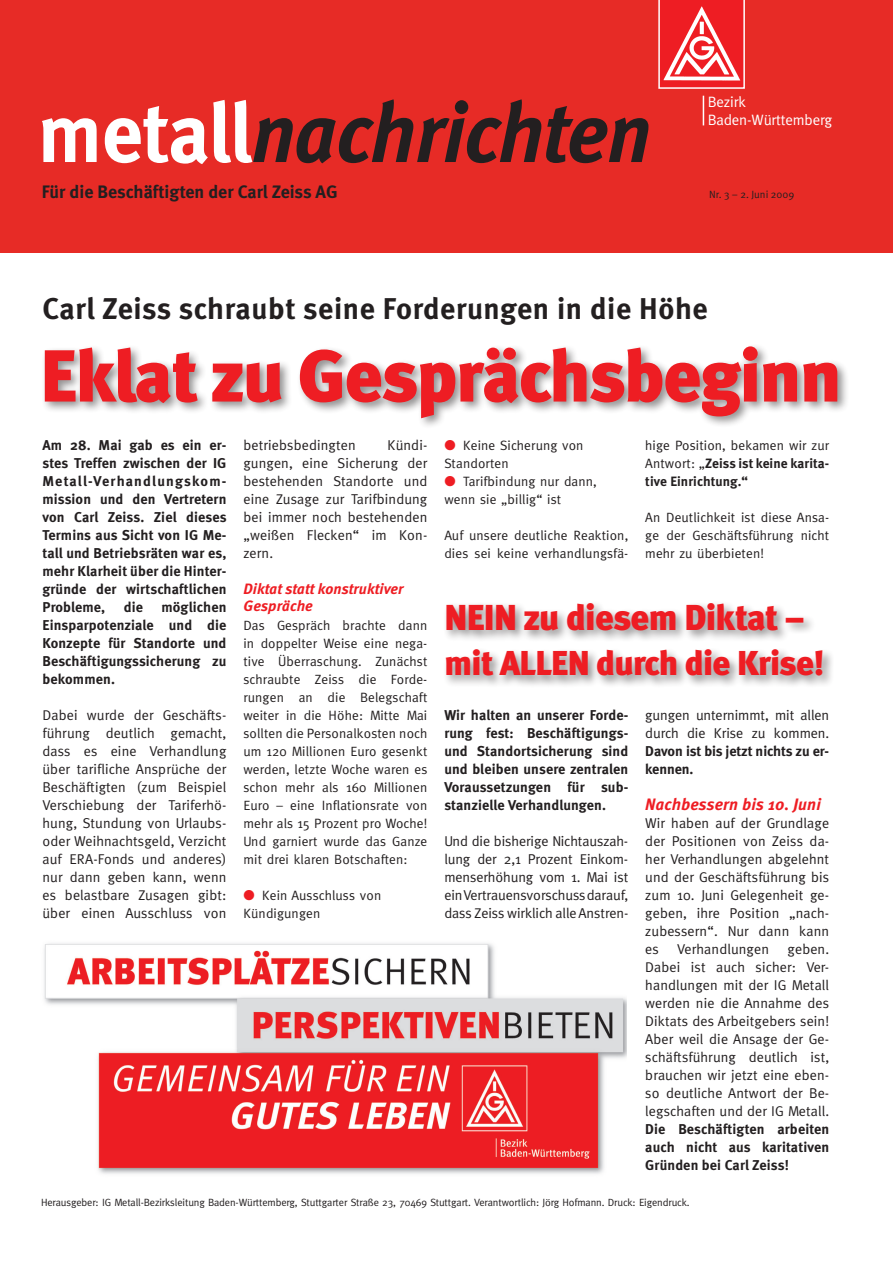
<style>
.page{position:relative;width:893px;height:1263px;background:#fff}
.page>*{position:absolute;margin:0;border:0;box-sizing:border-box;transform-origin:0 0}
.t1{font:italic 700 84px "Meta";letter-spacing:-.01em;color:#231f20}
.t2{font:900 73.5px "Meta";letter-spacing:-.02em;color:#ee1d23}
.t3{font:900 36px "Meta";letter-spacing:-.02em;color:#ee1d23}
.t4{font:900 34.5px "Meta";letter-spacing:-.02em;color:#ee1d23}
.t5{font:700 30px "Meta";letter-spacing:.02em;color:#231f20}
.t6{font:700 18px "Meta";color:#231f20}
.t7{font:italic 700 16.5px "Meta";letter-spacing:.01em;color:#ee1d23}
.t8{font:italic 700 15px/16.5px "Meta";letter-spacing:.01em;color:#ee1d23}
.t9{font:15px/18px "Meta";letter-spacing:-.01em;color:#fff}
.t10{font:14.25px/18px "Meta";letter-spacing:.01em;color:#231f20;text-align:justify}
.t11{font:700 14.25px/18px "Meta";letter-spacing:.01em;color:#231f20;text-align:justify}
.t12{font:14.25px/18px "Meta Bold LF";letter-spacing:.01em;color:#231f20;text-align:justify}
.t13{font:13.5px/18px "Meta";letter-spacing:.01em;color:#231f20}
.t14{font:700 13.5px/18px "Meta";letter-spacing:.01em;color:#231f20;text-align:justify}
.t15{font:10.5px "Meta";letter-spacing:-.01em;color:#231f20}
.t16{font:10.5px "Meta Normal";color:#231f20}
.s1{font-style:normal;color:#fff}
.s2{color:#ee1d23}
.s3{font-weight:400}
</style>
<div class="page">
<div style="left:0;top:0;width:893px;height:252px;background:#e72b26"></div>
<svg style="left:658px;top:0;width:87px;height:89px"></svg>
<svg style="left:703px;top:96px;width:1px;height:29px"></svg>
<div style="left:41px;top:343px;width:809px;height:87px;background:#231f20;opacity:.5"></div>
<img style="left:44px;top:943px;width:582px;height:231px">
<div style="left:442px;top:599px;width:392px;height:89px;background:#231f20;opacity:.5"></div>
<h1 class="t1" style="left:38px;top:80px;width:615px"><span class="s1">metall</span>nachrichten</h1>
<p class="t6" style="left:42px;top:180px;width:297px">Für die Beschäftigten der Carl Zeiss AG</p>
<p class="t9" style="left:708px;top:92px;width:126px">Bezirk<br>Baden-Württemberg</p>
<p class="t16" style="left:709px;top:188px;width:87px">Nr. 3 – 2. Juni 2009</p>
<h3 class="t5" style="left:43px;top:289px;width:667px">Carl Zeiss schraubt seine Forderungen in die Höhe</h3>
<h2 class="t2" style="left:40px;top:333px;width:803px">Eklat zu Gesprächsbeginn</h2>
<p class="t10" style="left:243px;top:436px;width:114px">betriebsbedingten</p>
<p class="t11" style="left:43px;top:436px;width:186px">Am 28. Mai gab es ein er&shy;stes Treffen zwischen der IG Metall-Verhandlungskom&shy;mission und den Vertretern von Carl Zeiss. Ziel dieses Termins aus Sicht von IG Me&shy;tall und Betriebsräten war es, mehr Klarheit über die Hinter&shy;gründe der wirtschaftlichen Probleme,</p>
<p class="t10" style="left:243px;top:436px;width:185px;text-indent:144px">Kündi&shy;gungen, eine Sicherung der bestehenden Standorte und eine Zusage zur Tarifbindung bei immer noch bestehenden „weißen Flecken“ im Kon&shy;zern.</p>
<p class="t8" style="left:243px;top:580px;width:162px">Diktat statt konstruktiver<br>Gespräche</p>
<p class="t13" style="left:243px;top:616px;width:185px;text-align:justify">Das Gespräch brachte dann in doppelter Weise eine nega&shy;tive Überraschung. Zunächst schraubte Zeiss die Forde&shy;rungen an die Belegschaft weiter in die Höhe: Mitte Mai sollten die Personalkosten noch um 120 Millionen Euro gesenkt werden, letzte Woche waren es schon mehr als 160 Millionen Euro – eine Inflationsrate von mehr als 15 Prozent pro Woche!<br>Und garniert wurde das Ganze mit drei klaren Botschaften:</p>
<p class="t13" style="left:243px;top:886px;width:139px"><span class="s2">●</span> Kein Ausschluss von<br>Kündigungen</p>
<p class="t13" style="left:444px;top:436px;width:141px"><span class="s2">●</span> Keine Sicherung von<br>Standorten</p>
<p class="t13" style="left:444px;top:472px;width:154px"><span class="s2">●</span> Tarifbindung nur dann, wenn sie „billig“ ist</p>
<p class="t13" style="left:444px;top:526px;width:185px">Auf unsere deutliche Reaktion, dies sei keine verhandlungsfä-</p>
<p class="t14" style="left:645px;top:436px;width:185px"><span class="s3">hige Position, bekamen wir zur Antwort: „</span>Zeiss ist keine karita&shy;tive Einrichtung.“</p>
<p class="t13" style="left:645px;top:508px;width:185px;text-align:justify">An Deutlichkeit ist diese Ansa&shy;ge der Geschäftsführung nicht mehr zu überbieten!</p>
<p class="t11" style="left:43px;top:598px;width:185px;text-indent:119px">möglichen Einsparpotenziale und die Konzepte für Standorte und Beschäftigungssicherung zu bekommen.</p>
<p class="t10" style="left:43px;top:706px;width:185px">Dabei wurde der Geschäfts&shy;führung deutlich gemacht, dass es eine Verhandlung über tarifliche Ansprüche der Beschäftigten (zum Beispiel Verschiebung der Tariferhö&shy;hung, Stundung von Urlaubs&shy;oder Weihnachtsgeld, Verzicht auf ERA-Fonds und anderes) nur dann geben kann, wenn es belastbare Zusagen gibt: über einen Ausschluss von</p>
<p class="t11" style="left:124px;top:598px;width:21px">die</p>
<h3 class="t3" style="left:444px;top:597px;width:362px">NEIN zu diesem Diktat –</h3>
<h3 class="t4" style="left:444px;top:643px;width:382px">mit ALLEN durch die Krise!</h3>
<p class="t11" style="left:444px;top:706px;width:185px">Wir halten an unserer Forde&shy;rung fest: Beschäftigungs&shy;und Standortsicherung sind und bleiben unsere zentralen Voraussetzungen für sub&shy;stanzielle Verhandlungen.</p>
<p class="t10" style="left:444px;top:832px;width:185px">Und die bisherige Nichtauszah&shy;lung der 2,1 Prozent Einkom&shy;menserhöhung vom 1. Mai ist ein Vertrauensvorschuss darauf, dass Zeiss wirklich alle Anstren-</p>
<p class="t10" style="left:645px;top:706px;width:185px">gungen unternimmt, mit allen durch die Krise zu kommen.</p>
<p class="t11" style="left:645px;top:742px;width:185px">Davon ist bis jetzt nichts zu er&shy;kennen.</p>
<p class="t7" style="left:645px;top:794px;width:177px">Nachbessern bis 10. Juni</p>
<p class="t10" style="left:645px;top:814px;width:185px">Wir haben auf der Grundlage der Positionen von Zeiss da&shy;her Verhandlungen abgelehnt und der Geschäftsführung bis zum 10. Juni Gelegenheit ge&shy;geben, ihre Position „nach&shy;zubessern“. Nur dann kann es</p>
<p class="t10" style="left:645px;top:940px;width:185px;text-indent:142px">geben.<br>Dabei ist auch sicher: Ver&shy;handlungen mit der IG Metall werden nie die Annahme des Diktats des Arbeitgebers sein!<br>Aber weil die Ansage der Ge&shy;schäftsführung deutlich ist, brauchen wir jetzt eine eben&shy;so deutliche Antwort der Be&shy;legschaften und der IG Metall.</p>
<p class="t12" style="left:645px;top:1120px;width:185px">Die Beschäftigten arbeiten auch nicht aus karitativen Gründen bei Carl Zeiss!</p>
<p class="t10" style="left:677px;top:940px;width:93px">Verhandlungen</p>
<p class="t15" style="left:41px;top:1196px;width:650px">Herausgeber: IG Metall-Bezirksleitung Baden-Württemberg, Stuttgarter Straße 23, 70469 Stuttgart. Verantwortlich: Jörg Hofmann. Druck: Eigendruck.</p>
</div>
